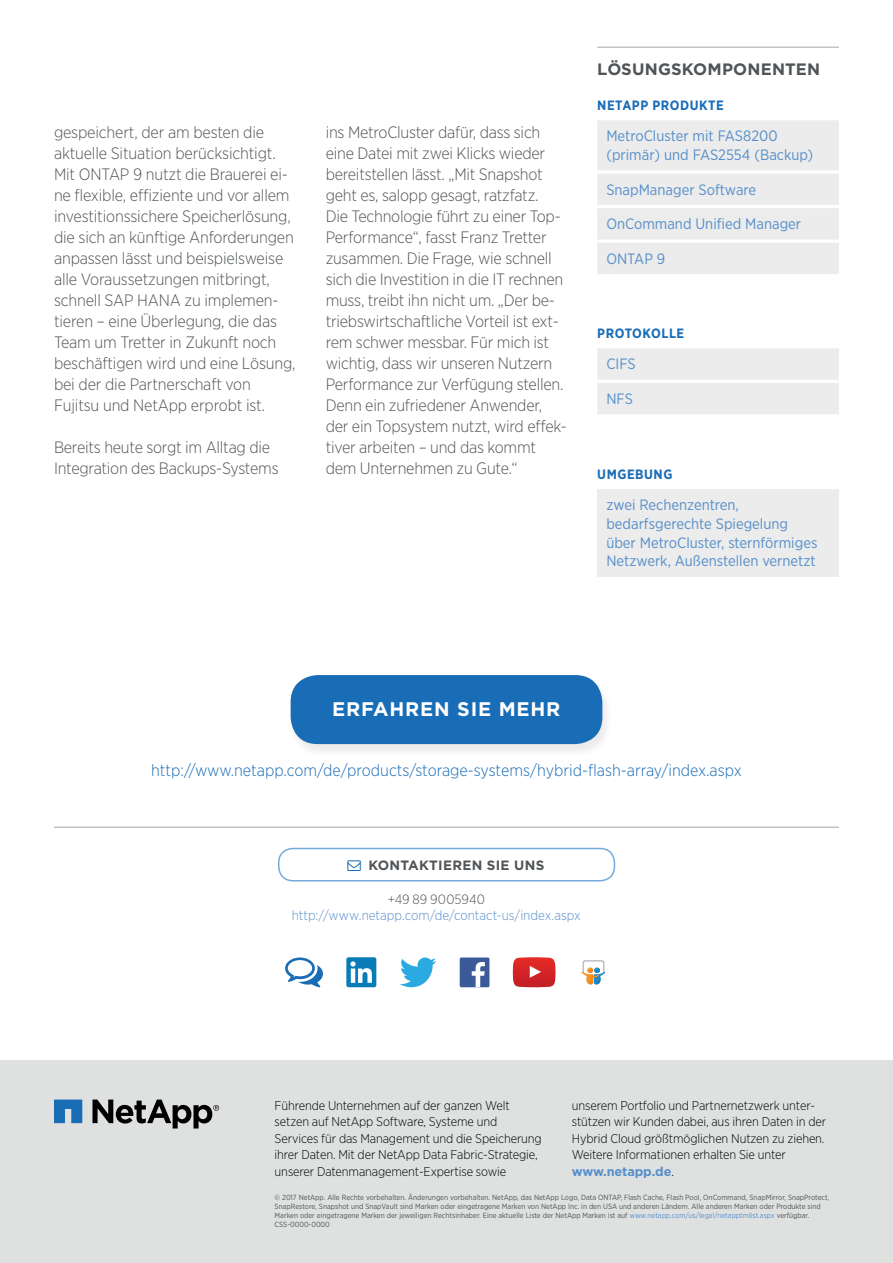
<style>
.page{position:relative;width:893px;height:1263px;background:#fff}
.page>*{position:absolute;margin:0;border:0;box-sizing:border-box;transform-origin:0 0}
.t1{font:700 19.65px "Gotham";letter-spacing:.04em;color:#fff}
.t2{font:300 16.5px/21px "Gotham Narrow";letter-spacing:-.015em;color:#505457}
.t3{font:300 16.5px "Gotham Narrow";color:#196cb6}
.t4{font:700 16.5px "Gotham";letter-spacing:.01em;color:#505457}
.t5{font:15px/18.8px "Gotham Narrow";color:#578fcb}
.t6{font:300 13.5px "Gotham Narrow";color:#578fcb}
.t7{font:700 13.5px "Gotham Narrow";letter-spacing:.04em;color:#196cb6}
.t8{font:700 13.5px "Gotham";letter-spacing:.02em;color:#505457}
.t9{font:300 13.5px "Gotham Narrow";letter-spacing:.005em;color:#505457}
.t10{font:300 12.75px/16.5px "Gotham Narrow";letter-spacing:-.01em;color:#000001}
.t11{font:700 12.75px "Gotham HTF";letter-spacing:-.01em;color:#578fcb}
.t12{font:7.5px/9px "Gotham Narrow";color:#505457}
.s1{font-family:"Gotham"}
.s2{font-family:"Gotham Narrow";font-weight:300;color:#000001}
.s3{color:#578fcb}
</style>
<div class="page">
<div style="left:0;top:1060px;width:893px;height:203px;background:#dfe1e1"></div>
<svg style="left:54px;top:1099px;width:28px;height:24px"></svg>
<svg style="left:92px;top:1099px;width:127px;height:29px"></svg>
<hr style="left:597px;top:47px;width:242px;height:1px;background:#c2c5c5">
<div style="left:597px;top:120px;width:242px;height:154px;background:#ebeceb"></div>
<hr style="left:597px;top:171px;width:242px;height:3px;background:#fff">
<hr style="left:597px;top:205px;width:242px;height:3px;background:#fff">
<hr style="left:597px;top:240px;width:242px;height:3px;background:#fff">
<hr style="left:54px;top:826px;width:785px;height:2px;background:#c2c5c5">
<div style="left:597px;top:488px;width:242px;height:90px;background:#ebeceb"></div>
<hr style="left:597px;top:486px;width:242px;height:3px;background:#fff">
<hr style="left:597px;top:577px;width:242px;height:3px;background:#fff">
<div style="left:288px;top:676px;width:325px;height:82px;background:#000001;opacity:.08"></div>
<div style="left:291px;top:675px;width:311px;height:69px;background:#196cb6;border-radius:27px"></div>
<div style="left:278px;top:848px;width:337px;height:33px;border:2px solid #74a9db;border-radius:14px"></div>
<div style="left:346px;top:957px;width:30px;height:30px;background:#097bb7;border-radius:2px"></div>
<svg style="left:350px;top:961px;width:22px;height:22px"></svg>
<svg style="left:400px;top:957px;width:36px;height:30px"></svg>
<div style="left:460px;top:957px;width:29px;height:30px;background:#3a5a99;border-radius:2px"></div>
<svg style="left:472px;top:962px;width:13px;height:25px"></svg>
<svg style="left:513px;top:957px;width:42px;height:30px"></svg>
<svg style="left:582px;top:960px;width:23px;height:24px"></svg>
<svg style="left:285px;top:957px;width:38px;height:30px"></svg>
<div style="left:597px;top:348px;width:242px;height:66px;background:#ebeceb"></div>
<hr style="left:597px;top:380px;width:242px;height:3px;background:#fff">
<p class="t2" style="left:54px;top:121px;width:243px">gespeichert, der am besten die aktuelle Situation berücksichtigt.<br>Mit ONTAP 9 nutzt die Brauerei ei&shy;ne flexible, effiziente und vor allem investitionssichere Speicherlösung, die sich an künftige Anforderungen anpassen lässt und beispielsweise alle Voraussetzungen mitbringt, schnell SAP HANA zu implemen&shy;tieren – eine Überlegung, die das Team um Tretter in Zukunft noch beschäftigen wird und eine Lösung, bei der die Partnerschaft von Fujitsu und NetApp erprobt ist.</p>
<p class="t2" style="left:54px;top:436px;width:226px">Bereits heute sorgt im Alltag die<br>Integration des Backups-Systems</p>
<p class="t2" style="left:326px;top:121px;width:243px">ins MetroCluster dafür, dass sich eine Datei mit zwei Klicks wieder bereitstellen lässt. „Mit Snapshot geht es, salopp gesagt, ratzfatz.<br>Die Technologie führt zu einer Top-Performance“, fasst Franz Tretter zusammen. Die Frage, wie schnell sich die Investition in die IT rechnen muss, treibt ihn nicht um. „Der be&shy;triebswirtschaftliche Vorteil ist ext&shy;rem schwer messbar. Für mich ist wichtig, dass wir unseren Nutzern Performance zur Verfügung stellen.<br>Denn ein zufriedener Anwender, der ein Topsystem nutzt, wird effek&shy;tiver arbeiten – und das kommt dem Unternehmen zu Gute.“</p>
<p class="t4" style="left:597px;top:58px;width:224px">LÖSUNGSKOMPONENTEN</p>
<p class="t7" style="left:597px;top:96px;width:128px">NETAPP PRODUKTE</p>
<p class="t5" style="left:606px;top:126px;width:208px">MetroCluster mit FAS8200 (primär) und FAS2554 (Backup)</p>
<p class="t5" style="left:606px;top:180px;width:151px">SnapManager Software</p>
<p class="t5" style="left:606px;top:214px;width:196px">OnCommand Unified Manager</p>
<p class="t5" style="left:606px;top:249px;width:61px">ONTAP 9</p>
<p class="t7" style="left:597px;top:324px;width:88px">PROTOKOLLE</p>
<p class="t5" style="left:606px;top:354px;width:31px">CIFS</p>
<p class="t5" style="left:606px;top:389px;width:28px">NFS</p>
<p class="t7" style="left:597px;top:465px;width:77px">UMGEBUNG</p>
<p class="t5" style="left:606px;top:495px;width:213px">zwei Rechenzentren, bedarfsgerechte Spiegelung über MetroCluster, sternförmiges<br>Netzwerk, Außenstellen vernetzt</p>
<p class="t1" style="left:332px;top:696px;width:230px">ERFAHREN SIE MEHR</p>
<p class="t3" style="left:151px;top:760px;width:592px">http://www.netapp.com/de/products/storage-systems/hybrid-flash-array/index.aspx</p>
<p class="t8" style="left:368px;top:857px;width:177px">KONTAKTIEREN SIE UNS</p>
<p class="t9" style="left:388px;top:891px;width:99px">+49 89 9005940</p>
<p class="t6" style="left:292px;top:907px;width:290px">http://www.netapp.com/de/contact-us/index.aspx</p>
<p class="t10" style="left:275px;top:1097px;width:269px">Führende Unternehmen auf der ganzen Welt setzen auf NetApp Software, Systeme und Services für das Management und die Speicherung ihrer Daten. Mit der NetApp Data Fabric-Strategie, unserer Datenmanagement-Expertise sowie</p>
<p class="t10" style="left:572px;top:1097px;width:256px">unserem Portfolio und Partnernetzwerk unter&shy;stützen wir Kunden dabei, aus ihren Daten in der Hybrid Cloud größtmöglichen Nutzen zu ziehen.<br>Weitere Informationen erhalten Sie unter</p>
<p class="t11" style="left:572px;top:1164px;width:104px">www.netapp.<span class="s1">de</span><span class="s2">.</span></p>
<p class="t12" style="left:275px;top:1193px;width:556px">© 2017 NetApp. Alle Rechte vorbehalten. Änderungen vorbehalten. NetApp, das NetApp Logo, Data ONTAP, Flash Cache, Flash Pool, OnCommand, SnapMirror, SnapProtect, SnapRestore, Snapshot und SnapVault sind Marken oder eingetragene Marken von NetApp Inc. in den USA und anderen Ländern. Alle anderen Marken oder Produkte sind Marken oder eingetragene Marken der jeweiligen Rechtsinhaber. Eine aktuelle Liste der NetApp Marken ist auf <span class="s3">www.netapp.com/us/legal/netapptmlist.aspx</span> verfügbar.<br>CSS‑0000‑0000</p>
</div>
